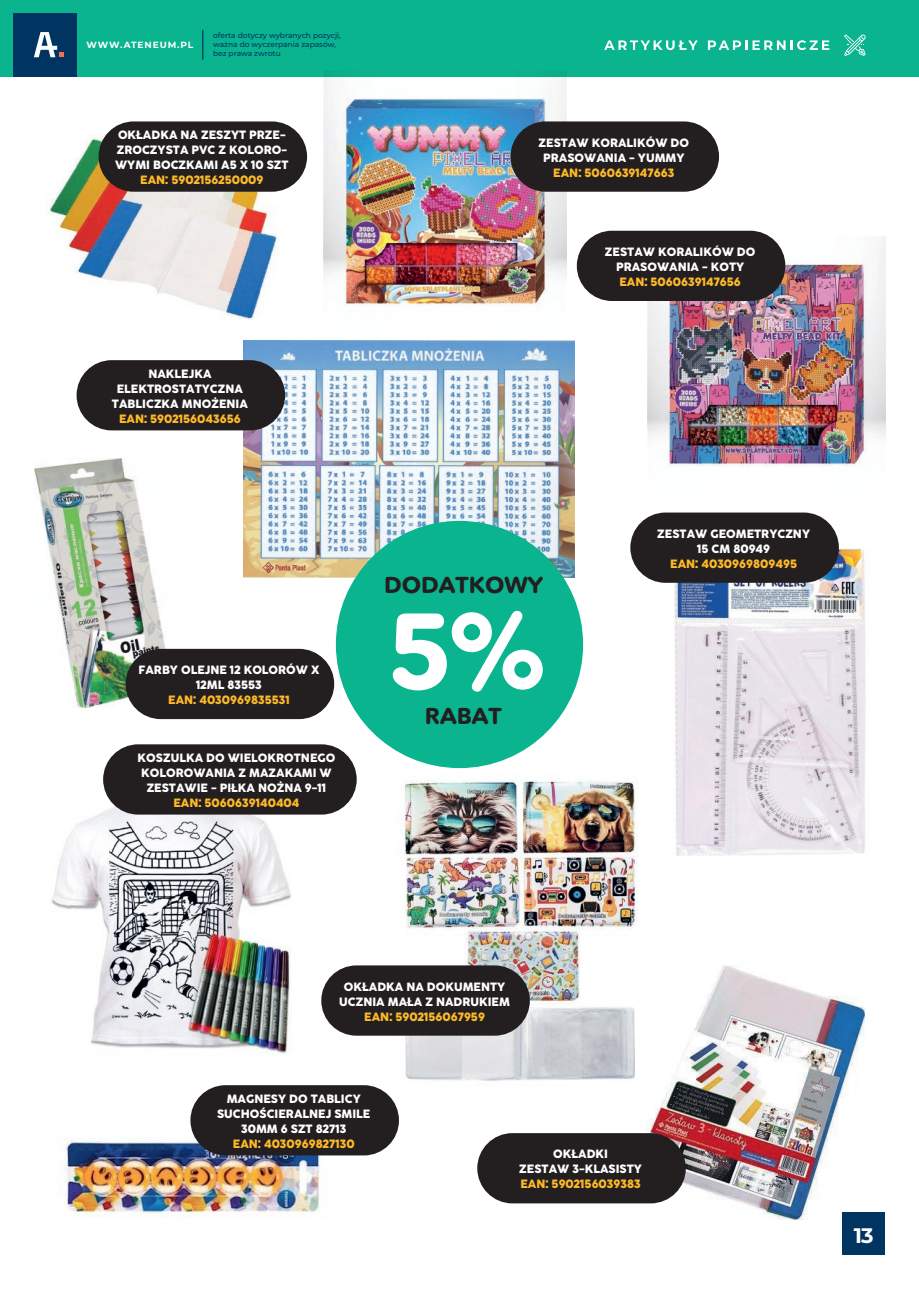
<style>
.page{position:relative;width:919px;height:1289px;background:#fff}
.page>*{position:absolute;margin:0;border:0;box-sizing:border-box;transform-origin:0 0}
.t1{font:700 105.75px "Avenir Next Rounded Pro";color:#fff}
.t2{font:700 22.8px "Avenir Next Rounded Pro";color:#231f20}
.t3{font:700 21px "Montserrat";color:#fff}
.t4{font:12px/15px "Cocogoose Pro";color:#fff;text-align:center}
.t5{font:12px "Cocogoose Pro";color:#fdb928}
.t6{font:700 9px "Montserrat";letter-spacing:.1em;color:#fff}
.t7{font:500 7.5px/9px "Montserrat";color:#003561}
</style>
<div class="page">
<div style="left:0;top:0;width:918px;height:77px;background:#0ab48e"></div>
<svg style="left:844px;top:34px;width:21px;height:22px"></svg>
<svg style="left:604px;top:40px;width:93px;height:10px"></svg>
<svg style="left:707px;top:40px;width:122px;height:10px"></svg>
<div style="left:13px;top:13px;width:64px;height:64px;background:#003561"></div>
<svg style="left:34px;top:32px;width:30px;height:25px"></svg>
<hr style="left:202px;top:30px;width:1px;height:30px;background:#003561">
<img style="left:654px;top:548px;width:212px;height:307px">
<img style="left:647px;top:236px;width:237px;height:231px">
<img style="left:323px;top:77px;width:243px;height:229px">
<img style="left:35px;top:458px;width:136px;height:249px">
<img style="left:64px;top:1030px;width:275px;height:186px">
<img style="left:51px;top:790px;width:253px;height:278px">
<img style="left:395px;top:774px;width:260px;height:307px">
<img style="left:49px;top:135px;width:228px;height:185px">
<img style="left:635px;top:965px;width:229px;height:253px">
<img style="left:244px;top:341px;width:330px;height:236px">
<div style="left:336px;top:521px;width:247px;height:247px;background:#0ab48e;border-radius:50%"></div>
<div style="left:510px;top:121px;width:209px;height:71px;background:#231f20;border-radius:35px"></div>
<div style="left:98px;top:121px;width:209px;height:71px;background:#231f20;border-radius:35px"></div>
<div style="left:576px;top:231px;width:209px;height:70px;background:#231f20;border-radius:35px"></div>
<div style="left:77px;top:360px;width:208px;height:70px;background:#231f20;border-radius:35px"></div>
<div style="left:630px;top:512px;width:208px;height:71px;background:#231f20;border-radius:35px"></div>
<div style="left:321px;top:965px;width:209px;height:70px;background:#231f20;border-radius:35px"></div>
<div style="left:477px;top:1133px;width:208px;height:70px;background:#231f20;border-radius:35px"></div>
<div style="left:190px;top:1085px;width:209px;height:70px;background:#231f20;border-radius:35px"></div>
<div style="left:126px;top:649px;width:208px;height:70px;background:#231f20;border-radius:35px"></div>
<div style="left:103px;top:744px;width:253px;height:70px;background:#231f20;border-radius:35px"></div>
<div style="left:842px;top:1212px;width:42px;height:42px;background:#003561"></div>
<p class="t6" style="left:86px;top:38px;width:108px">WWW.ATENEUM.PL</p>
<p class="t7" style="left:213px;top:31px;width:129px">oferta dotyczy wybranych pozycji, ważna do wyczerpania zapasów, bez prawa zwrotu</p>
<p class="t4" style="left:115px;top:127px;width:175px;text-align:left">OKŁADKA NA ZESZYT PRZE-<br>ZROCZYSTA PVC Z KOLORO-<br>WYMI BOCZKAMI A5 X 10 SZT</p>
<p class="t5" style="left:140px;top:171px;width:125px">EAN: 5902156250009</p>
<p class="t4" style="left:112px;top:365px;width:137px">NAKLEJKA<br>ELEKTROSTATYCZNA<br>TABLICZKA MNOŻENIA</p>
<p class="t5" style="left:119px;top:410px;width:123px">EAN: 5902156043656</p>
<p class="t4" style="left:138px;top:662px;width:182px">FARBY OLEJNE 12 KOLORÓW X<br>12ML 83553</p>
<p class="t5" style="left:168px;top:691px;width:123px">EAN: 4030969835531</p>
<p class="t4" style="left:138px;top:749px;width:199px">KOSZULKA DO WIELOKROTNEGO<br>KOLOROWANIA Z MAZAKAMI W<br>ZESTAWIE - PIŁKA NOŻNA 9-11</p>
<p class="t5" style="left:173px;top:794px;width:128px">EAN: 5060639140404</p>
<p class="t4" style="left:538px;top:134px;width:152px">ZESTAW KORALIKÓW DO<br>PRASOWANIA - YUMMY</p>
<p class="t5" style="left:553px;top:164px;width:123px">EAN: 5060639147663</p>
<p class="t4" style="left:605px;top:244px;width:152px">ZESTAW KORALIKÓW DO<br>PRASOWANIA - KOTY</p>
<p class="t5" style="left:619px;top:273px;width:123px">EAN: 5060639147656</p>
<h2 class="t2" style="left:384px;top:570px;width:160px">DODATKOWY</h2>
<h1 class="t1" style="left:385px;top:585px;width:161px">5%</h1>
<h2 class="t2" style="left:425px;top:702px;width:78px">RABAT</h2>
<p class="t4" style="left:657px;top:525px;width:154px">ZESTAW GEOMETRYCZNY<br>15 CM 80949</p>
<p class="t5" style="left:670px;top:555px;width:128px">EAN: 4030969809495</p>
<p class="t4" style="left:339px;top:978px;width:172px">OKŁADKA NA DOKUMENTY<br>UCZNIA MAŁA Z NADRUKIEM</p>
<p class="t5" style="left:364px;top:1007px;width:122px">EAN: 5902156067959</p>
<p class="t4" style="left:217px;top:1090px;width:155px">MAGNESY DO TABLICY<br>SUCHOŚCIERALNEJ SMILE<br>30MM 6 SZT 82713</p>
<p class="t5" style="left:233px;top:1135px;width:123px">EAN: 4030969827130</p>
<p class="t4" style="left:519px;top:1146px;width:124px">OKŁADKI<br>ZESTAW 3-KLASISTY</p>
<p class="t5" style="left:520px;top:1175px;width:122px">EAN: 5902156039383</p>
<h3 class="t3" style="left:853px;top:1219px;width:21px">13</h3>
</div>
